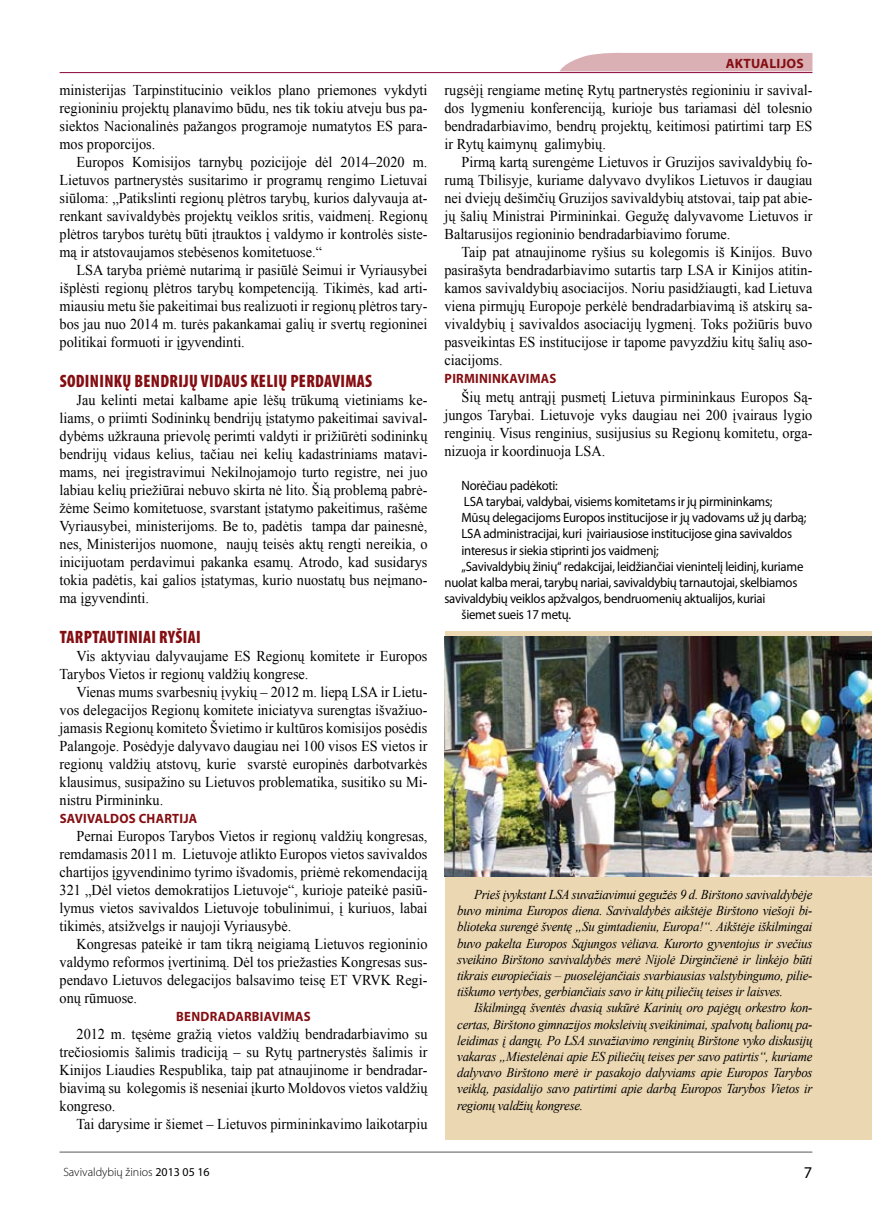
<style>
.page{position:relative;width:872px;height:1212px;background:#fff}
.page>*{position:absolute;margin:0;border:0;box-sizing:border-box;transform-origin:0 0}
.t1{font:900 condensed 18px "Myriad Pro";letter-spacing:.02em;color:#840e12;scale:.95 1}
.t2{font:15px/18px "Times New Roman";color:#000;text-align:justify;scale:.95 1}
.t3{font:italic 13.5px/16.2px "Times New Roman";letter-spacing:-.02em;color:#000;text-align:justify;scale:.95 1}
.t4{font:13.5px "Myriad Pro";letter-spacing:-.02em;color:#000;scale:.95 1}
.t5{font:700 13.5px "Myriad Pro";letter-spacing:.02em;color:#840e12;scale:.95 1}
.t6{font:700 13.5px "Myriad Pro";letter-spacing:.02em;color:#840e12}
.t7{font:300 12px "Myriad Pro";color:#000}
.s1{font-weight:400}
</style>
<div class="page">
<svg style="left:560px;top:52px;width:252px;height:19px;background:#ddb7bc"></svg>
<hr style="left:60px;top:72px;width:752px;height:1px;background:#880036">
<hr style="left:60px;top:1152px;width:752px;height:1px;background:#58585a">
<div style="left:445px;top:631px;width:427px;height:509px;background:#ebd7b2"></div>
<img style="left:444px;top:637px;width:428px;height:240px">
<p class="t2" style="left:60px;top:81px;width:389px">ministerijas Tarpinstitucinio veiklos plano priemones vykdyti regioniniu projektų planavimo būdu, nes tik tokiu atveju bus pa&shy;siektos Nacionalinės pažangos programoje numatytos ES para&shy;mos proporcijos.</p>
<p class="t2" style="left:60px;top:153px;width:389px;text-indent:17px">Europos Komisijos tarnybų pozicijoje dėl 2014–2020 m.<br>Lietuvos partnerystės susitarimo ir programų rengimo Lietuvai siūloma: „Patikslinti regionų plėtros tarybų, kurios dalyvauja at&shy;renkant savivaldybės projektų veiklos sritis, vaidmenį. Regionų plėtros tarybos turėtų būti įtrauktos į valdymo ir kontrolės siste&shy;mą ir atstovaujamos stebėsenos komitetuose.“</p>
<p class="t2" style="left:60px;top:261px;width:389px;text-indent:17px">LSA taryba priėmė nutarimą ir pasiūlė Seimui ir Vyriausybei išplėsti regionų plėtros tarybų kompetenciją. Tikimės, kad arti&shy;miausiu metu šie pakeitimai bus realizuoti ir regionų plėtros tary&shy;bos jau nuo 2014 m. turės pakankamai galių ir svertų regioninei politikai formuoti ir įgyvendinti.</p>
<p class="t1" style="left:60px;top:370px;width:330px">SODININKŲ BENDRIJŲ VIDAUS KELIŲ PERDAVIMAS</p>
<p class="t2" style="left:60px;top:391px;width:389px;text-indent:17px">Jau kelinti metai kalbame apie lėšų trūkumą vietiniams ke&shy;liams, o priimti Sodininkų bendrijų įstatymo pakeitimai savival&shy;dybėms užkrauna prievolę perimti valdyti ir prižiūrėti sodininkų bendrijų vidaus kelius, tačiau nei kelių kadastriniams matavi&shy;mams, nei įregistravimui Nekilnojamojo turto registre, nei juo labiau kelių priežiūrai nebuvo skirta nė lito. Šią problemą pabrė&shy;žėme Seimo komitetuose, svarstant įstatymo pakeitimus, rašėme Vyriausybei, ministerijoms. Be to, padėtis tampa dar painesnė, nes, Ministerijos nuomone, naujų teisės aktų rengti nereikia, o inicijuotam perdavimui pakanka esamų. Atrodo, kad susidarys tokia padėtis, kai galios įstatymas, kurio nuostatų bus neįmano&shy;ma įgyvendinti.</p>
<p class="t1" style="left:60px;top:625px;width:150px">TARPTAUTINIAI RYŠIAI</p>
<p class="t2" style="left:60px;top:646px;width:389px;text-indent:17px">Vis aktyviau dalyvaujame ES Regionų komitete ir Europos<br>Tarybos Vietos ir regionų valdžių kongrese.</p>
<p class="t2" style="left:60px;top:682px;width:389px;text-indent:17px">Vienas mums svarbesnių įvykių – 2012 m. liepą LSA ir Lietu&shy;vos delegacijos Regionų komitete iniciatyva surengtas išvažiuo&shy;jamasis Regionų komiteto Švietimo ir kultūros komisijos posėdis Palangoje. Posėdyje dalyvavo daugiau nei 100 visos ES vietos ir regionų valdžių atstovų, kurie svarstė europinės darbotvarkės klausimus, susipažino su Lietuvos problematika, susitiko su Mi&shy;nistru Pirmininku.</p>
<p class="t5" style="left:60px;top:809px;width:146px">SAVIVALDOS CHARTIJA</p>
<p class="t2" style="left:60px;top:826px;width:389px;text-indent:17px">Pernai Europos Tarybos Vietos ir regionų valdžių kongresas, remdamasis 2011 m. Lietuvoje atlikto Europos vietos savivaldos chartijos įgyvendinimo tyrimo išvadomis, priėmė rekomendaciją 321 „Dėl vietos demokratijos Lietuvoje“, kurioje pateikė pasiū&shy;lymus vietos savivaldos Lietuvoje tobulinimui, į kuriuos, labai tikimės, atsižvelgs ir naujoji Vyriausybė.</p>
<p class="t2" style="left:60px;top:934px;width:389px;text-indent:17px">Kongresas pateikė ir tam tikrą neigiamą Lietuvos regioninio valdymo reformos įvertinimą. Dėl tos priežasties Kongresas sus&shy;pendavo Lietuvos delegacijos balsavimo teisę ET VRVK Regi&shy;onų rūmuose.</p>
<p class="t5" style="left:176px;top:1007px;width:18px">BENDR</p>
<p class="t5" style="left:218px;top:1007px;width:99px">ADARBIAVIMAS</p>
<p class="t2" style="left:60px;top:1024px;width:389px;text-indent:17px">2012 m. tęsėme gražią vietos valdžių bendradarbiavimo su trečiosiomis šalimis tradiciją – su Rytų partnerystės šalimis ir Kinijos Liaudies Respublika, taip pat atnaujinome ir bendradar&shy;biavimą su kolegomis iš neseniai įkurto Moldovos vietos valdžių kongreso.</p>
<p class="t2" style="left:77px;top:1114px;width:371px">Tai darysime ir šiemet – Lietuvos pirmininkavimo laikotarpiu</p>
<p class="t7" style="left:63px;top:1165px;width:148px">Savivaldybių žinios <span class="s1">2013 05 16</span></p>
<p class="t6" style="left:726px;top:55px;width:9px">AKTUALIJOS</p>
<p class="t2" style="left:444px;top:81px;width:389px">rugsėjį rengiame metinę Rytų partnerystės regioniniu ir savival&shy;dos lygmeniu konferenciją, kurioje bus tariamasi dėl tolesnio bendradarbiavimo, bendrų projektų, keitimosi patirtimi tarp ES ir Rytų kaimynų galimybių.</p>
<p class="t2" style="left:444px;top:153px;width:389px;text-indent:17px">Pirmą kartą surengėme Lietuvos ir Gruzijos savivaldybių fo&shy;rumą Tbilisyje, kuriame dalyvavo dvylikos Lietuvos ir daugiau nei dviejų dešimčių Gruzijos savivaldybių atstovai, taip pat abie&shy;jų šalių Ministrai Pirmininkai. Gegužę dalyvavome Lietuvos ir Baltarusijos regioninio bendradarbiavimo forume.</p>
<p class="t2" style="left:444px;top:243px;width:389px;text-indent:17px">Taip pat atnaujinome ryšius su kolegomis iš Kinijos. Buvo pasirašyta bendradarbiavimo sutartis tarp LSA ir Kinijos atitin&shy;kamos savivaldybių asociacijos. Noriu pasidžiaugti, kad Lietuva viena pirmųjų Europoje perkėlė bendradarbiavimą iš atskirų sa&shy;vivaldybių į savivaldos asociacijų lygmenį. Toks požiūris buvo pasveikintas ES institucijose ir tapome pavyzdžiu kitų šalių aso&shy;ciacijoms.</p>
<p class="t5" style="left:444px;top:370px;width:119px">PIRMININKAVIMAS</p>
<p class="t2" style="left:444px;top:387px;width:389px;text-indent:17px">Šių metų antrąjį pusmetį Lietuva pirmininkaus Europos Są&shy;jungos Tarybai. Lietuvoje vyks daugiau nei 200 įvairaus lygio renginių. Visus renginius, susijusius su Regionų komitetu, orga&shy;nizuoja ir koordinuoja LSA.</p>
<p class="t4" style="left:461px;top:477px;width:103px">Norėčiau padėkoti:</p>
<p class="t4" style="left:464px;top:493px;width:326px">LSA tarybai, valdybai, visiems komitetams ir jų pirmininkams;</p>
<p class="t4" style="left:461px;top:509px;width:364px">Mūsų delegacijoms Europos institucijose ir jų vadovams už jų darbą;</p>
<p class="t4" style="left:461px;top:525px;width:349px">LSA administracijai, kuri įvairiausiose institucijose gina savivaldos</p>
<p class="t4" style="left:461px;top:542px;width:209px">interesus ir siekia stiprinti jos vaidmenį;</p>
<p class="t4" style="left:461px;top:558px;width:361px">„Savivaldybių žinių“ redakcijai, leidžiančiai vienintelį leidinį, kuriame</p>
<p class="t4" style="left:444px;top:574px;width:373px">nuolat kalba merai, tarybų nariai, savivaldybių tarnautojai, skelbiamos</p>
<p class="t4" style="left:444px;top:590px;width:339px">savivaldybių veiklos apžvalgos, bendruomenių aktualijos, kuriai</p>
<p class="t4" style="left:461px;top:606px;width:117px">šiemet sueis 17 metų.</p>
<p class="t3" style="left:457px;top:886px;width:375px;text-indent:17px">Prieš įvykstant LSA suvažiavimui gegužės 9 d. Birštono savivaldybėje buvo minima Europos diena. Savivaldybės aikštėje Birštono viešoji bi&shy;blioteka surengė šventę „Su gimtadieniu, Europa!“. Aikštėje iškilmingai buvo pakelta Europos Sąjungos vėliava. Kurorto gyventojus ir svečius sveikino Birštono savivaldybės merė Nijolė Dirginčienė ir linkėjo būti tikrais europiečiais – puoselėjančiais svarbiausias valstybingumo, pilie&shy;tiškumo vertybes, gerbiančiais savo ir kitų piliečių teises ir laisves.</p>
<p class="t3" style="left:457px;top:999px;width:375px;text-indent:17px">Iškilmingą šventės dvasią sukūrė Karinių oro pajėgų orkestro kon&shy;certas, Birštono gimnazijos moksleivių sveikinimai, spalvotų balionų pa&shy;leidimas į dangų. Po LSA suvažiavimo renginių Birštone vyko diskusijų vakaras „Miestelėnai apie ES piliečių teises per savo patirtis“, kuriame dalyvavo Birštono merė ir pasakojo dalyviams apie Europos Tarybos veiklą, pasidalijo savo patirtimi apie darbą Europos Tarybos Vietos ir regionų valdžių kongrese.</p>
</div>
